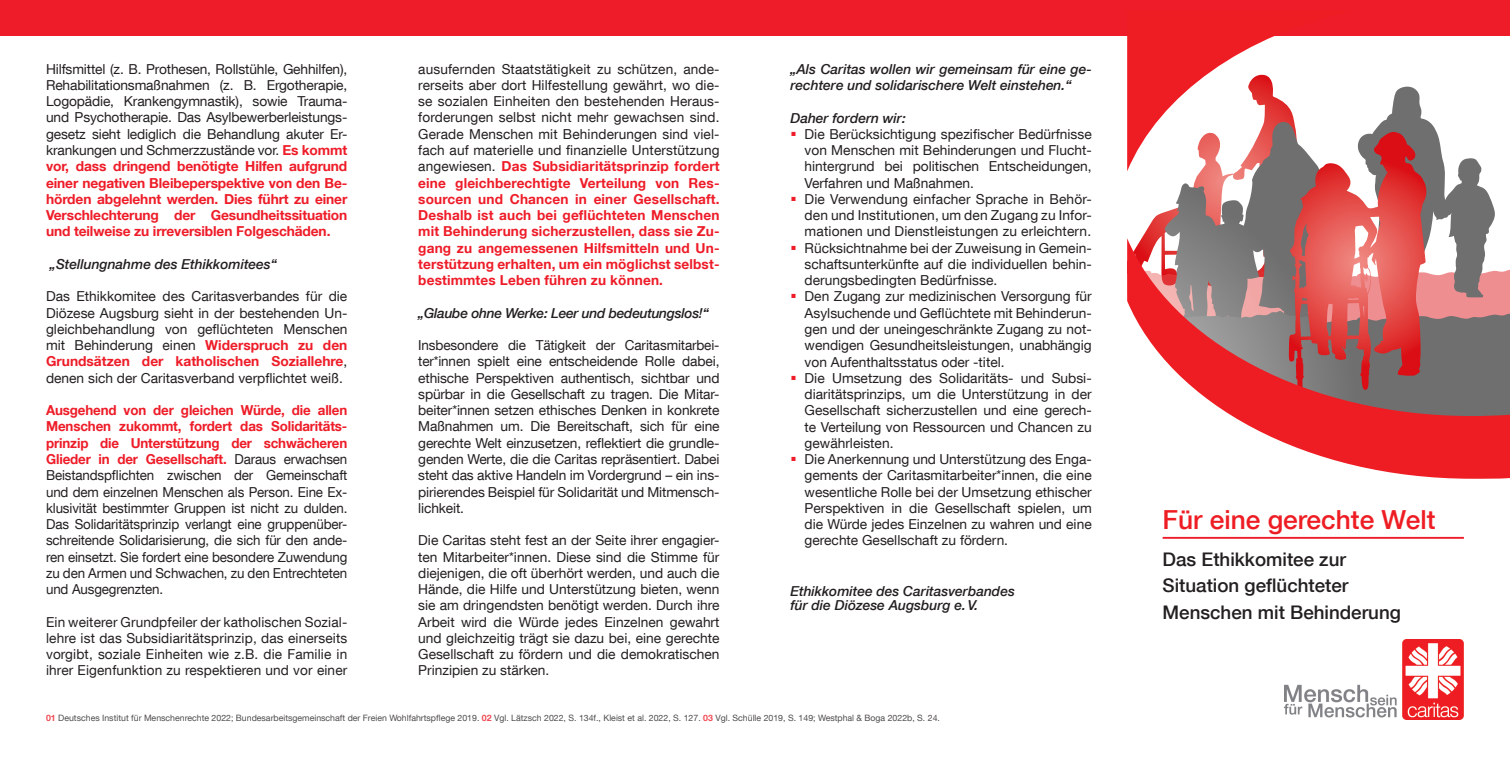
<style>
.page{position:relative;width:1510px;height:766px;background:#fff}
.page>*{position:absolute;margin:0;border:0;box-sizing:border-box;transform-origin:0 0}
.t1{font:500 26.25px "Helvetica Neue LT Com";color:#ee1d23}
.t2{font:500 18.75px/26.2px "Helvetica Neue LT Com";color:#231f20}
.t3{font:13.75px/16.2px "Helvetica Neue LT Com";color:#231f20;text-align:justify}
.t4{font:700 13.75px/16.2px "Helvetica Neue LT Com";letter-spacing:.01em;color:#ee1c28;text-align:justify}
.t5{font:italic 500 13.75px/13.8px "Helvetica Neue LT Com";color:#231f20}
.t6{font:italic 500 13.75px "Helvetica Neue LT Com";letter-spacing:-.02em;color:#231f20}
.t7{font:8.75px "Helvetica Neue LT Com";color:#231f20}
.s1{font-weight:700;color:#ee1c28}
.s2{font-weight:400;color:#231f20}
</style>
<div class="page">
<div style="left:0;top:0;width:1509px;height:35px;background:#ee1c28"></div>
<svg style="left:1127px;top:35px;width:356px;height:203px"></svg>
<svg style="left:1127px;top:238px;width:382px;height:240px"></svg>
<img style="left:1284px;top:639px;width:179px;height:80px">
<hr style="left:1162px;top:536px;width:301px;height:2px;background:#ee1c28">
<p class="t3" style="left:46px;top:60px;width:303px">Hilfsmittel (z. B. Prothesen, Rollstühle, Gehhilfen), Rehabilitationsmaßnahmen (z. B. Ergotherapie, Logopädie, Krankengymnastik), sowie Trauma&shy;und Psychotherapie. Das Asylbewerberleistungs&shy;gesetz sieht lediglich die Behandlung akuter Er&shy;krankungen und Schmerzzustände vor. <span class="s1">Es kommt vor, dass dringend benötigte Hilfen aufgrund einer negativen Bleibeperspektive von den Be&shy;hörden abgelehnt werden. Dies führt zu einer Verschlechterung der Gesundheitssituation und teilweise zu irreversiblen Folgeschäden.</span></p>
<p class="t5" style="left:50px;top:257px;width:228px">„Stellungnahme des Ethikkomitees“</p>
<p class="t3" style="left:46px;top:288px;width:303px">Das Ethikkomitee des Caritasverbandes für die Diözese Augsburg sieht in der bestehenden Un&shy;gleichbehandlung von geflüchteten Menschen mit Behinderung einen <span class="s1">Widerspruch zu den Grundsätzen der katholischen Soziallehre</span>, denen sich der Caritasverband verpflichtet weiß.</p>
<p class="t3" style="left:46px;top:402px;width:303px"><span class="s1">Ausgehend von der gleichen Würde, die allen Menschen zukommt, fordert das Solidaritäts&shy;prinzip die Unterstützung der schwächeren Glieder in der Gesellschaft.</span> Daraus erwachsen Beistandspflichten zwischen der Gemeinschaft und dem einzelnen Menschen als Person. Eine Ex&shy;klusivität bestimmter Gruppen ist nicht zu dulden.<br>Das Solidaritätsprinzip verlangt eine gruppenüber&shy;schreitende Solidarisierung, die sich für den ande&shy;ren einsetzt. Sie fordert eine besondere Zuwendung zu den Armen und Schwachen, zu den Entrechteten und Ausgegrenzten.</p>
<p class="t3" style="left:46px;top:613px;width:303px">Ein weiterer Grundpfeiler der katholischen Sozial&shy;lehre ist das Subsidiaritätsprinzip, das einerseits vorgibt, soziale Einheiten wie z.B. die Familie in ihrer Eigenfunktion zu respektieren und vor einer</p>
<p class="t4" style="left:418px;top:60px;width:303px"><span class="s2">ausufernden Staatstätigkeit zu schützen, ande&shy;rerseits aber dort Hilfestellung gewährt, wo die&shy;se sozialen Einheiten den bestehenden Heraus&shy;forderungen selbst nicht mehr gewachsen sind.<br>Gerade Menschen mit Behinderungen sind viel&shy;fach auf materielle und finanzielle Unterstützung angewiesen.</span> Das Subsidiaritätsprinzip fordert eine gleichberechtigte Verteilung von Res&shy;sourcen und Chancen in einer Gesellschaft.<br>Deshalb ist auch bei geflüchteten Menschen mit Behinderung sicherzustellen, dass sie Zu&shy;gang zu angemessenen Hilfsmitteln und Un&shy;terstützung erhalten, um ein möglichst selbst&shy;bestimmtes Leben führen zu können.</p>
<p class="t6" style="left:418px;top:304px;width:292px">„Glaube ohne Werke: Leer und bedeutungslos!“</p>
<p class="t3" style="left:418px;top:337px;width:303px">Insbesondere die Tätigkeit der Caritasmitarbei&shy;ter*innen spielt eine entscheidende Rolle dabei, ethische Perspektiven authentisch, sichtbar und spürbar in die Gesellschaft zu tragen. Die Mitar&shy;beiter*innen setzen ethisches Denken in konkrete Maßnahmen um. Die Bereitschaft, sich für eine gerechte Welt einzusetzen, reflektiert die grundle&shy;genden Werte, die die Caritas repräsentiert. Dabei steht das aktive Handeln im Vordergrund – ein ins&shy;pirierendes Beispiel für Solidarität und Mitmensch&shy;lichkeit.</p>
<p class="t3" style="left:418px;top:532px;width:303px">Die Caritas steht fest an der Seite ihrer engagier&shy;ten Mitarbeiter*innen. Diese sind die Stimme für diejenigen, die oft überhört werden, und auch die Hände, die Hilfe und Unterstützung bieten, wenn sie am dringendsten benötigt werden. Durch ihre Arbeit wird die Würde jedes Einzelnen gewahrt und gleichzeitig trägt sie dazu bei, eine gerechte Gesellschaft zu fördern und die demokratischen Prinzipien zu stärken.</p>
<p class="t5" style="left:790px;top:60px;width:303px;line-height:16.2px">„Als Caritas wollen wir gemeinsam für eine ge&shy;rechtere und solidarischere Welt einstehen.“</p>
<p class="t5" style="left:790px;top:110px;width:117px">Daher fordern wir:</p>
<p class="t3" style="left:804px;top:125px;width:289px;text-align:left">Die Berücksichtigung spezifischer Bedürfnisse von Menschen mit Behinderungen und Flucht&shy;hintergrund bei politischen Entscheidungen, Verfahren und Maßnahmen.<br>Die Verwendung einfacher Sprache in Behör&shy;den und Institutionen, um den Zugang zu Infor&shy;mationen und Dienstleistungen zu erleichtern.<br>Rücksichtnahme bei der Zuweisung in Gemein&shy;schaftsunterkünfte auf die individuellen behin&shy;derungsbedingten Bedürfnisse.<br>Den Zugang zur medizinischen Versorgung für Asylsuchende und Geflüchtete mit Behinderun&shy;gen und der uneingeschränkte Zugang zu not&shy;wendigen Gesundheitsleistungen, unabhängig von Aufenthaltsstatus oder -titel.<br>Die Umsetzung des Solidaritäts- und Subsi&shy;diaritätsprinzips, um die Unterstützung in der Gesellschaft sicherzustellen und eine gerech&shy;te Verteilung von Ressourcen und Chancen zu gewährleisten.<br>Die Anerkennung und Unterstützung des Enga&shy;gements der Caritasmitarbeiter*innen, die eine wesentliche Rolle bei der Umsetzung ethischer Perspektiven in die Gesellschaft spielen, um die Würde jedes Einzelnen zu wahren und eine gerechte Gesellschaft zu fördern.</p>
<p class="t5" style="left:790px;top:584px;width:226px">Ethikkomitee des Caritasverbandes für die Diözese Augsburg e.V.</p>
<p class="t7" style="left:46px;top:712px;width:895px"><span class="s1">01</span> Deutsches Institut für Menschenrechte 2022; Bundesarbeitsgemeinschaft der Freien Wohlfahrtspflege 2019. <span class="s1">02</span> Vgl. Lätzsch 2022, S. 134f., Kleist et al. 2022, S. 127. <span class="s1">03</span> Vgl. Schülle 2019, S. 149; Westphal &amp; Boga 2022b, S. 24.</p>
<h1 class="t1" style="left:1162px;top:503px;width:274px">Für eine gerechte Welt</h1>
<h2 class="t2" style="left:1162px;top:545px;width:240px">Das Ethikkomitee zur<br>Situation geflüchteter<br>Menschen mit Behinderung</h2>
</div>
